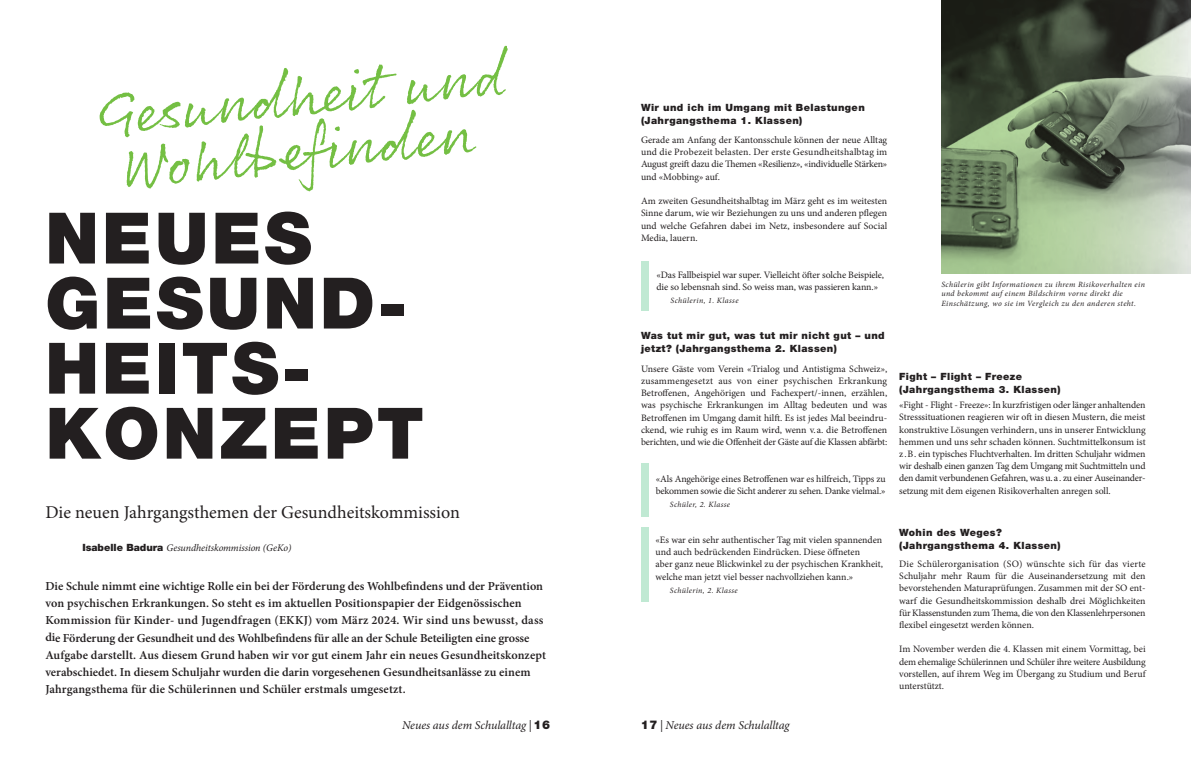
<style>
.page{position:relative;width:1191px;height:766px;background:#fff}
.page>*{position:absolute;margin:0;border:0;box-sizing:border-box;transform-origin:0 0}
.t1{font:900 71px/65px "Helvetica Neue LT Pro";letter-spacing:.04em;color:#231f20}
.t2{font:63px/55px "Rollerscript Rough";color:#74bf43}
.t3{font:18px "Minion Pro";color:#231f20}
.t4{font:600 12.2px/17px "Minion Pro";letter-spacing:.005em;color:#231f20}
.t5{font:italic 12px "Minion Pro";letter-spacing:-.005em;color:#231f20}
.t6{font:900 10px/13px "Helvetica Neue LT Pro";letter-spacing:.04em;color:#231f20}
.t7{font:italic 10px "Minion Pro";letter-spacing:-.01em;color:#231f20}
.t8{font:9.8px/12.2px "Minion Pro";letter-spacing:-.01em;color:#231f20;text-align:justify}
.t9{font:italic 8px/9.6px "Minion Pro";letter-spacing:.045em;color:#231f20}
.s1{font-family:"Helvetica Neue LT Pro";font-weight:900;font-style:normal}
</style>
<div class="page">
<div style="left:641px;top:261px;width:7px;height:49px;background:#c0e9d3"></div>
<div style="left:641px;top:463px;width:7px;height:54px;background:#c0e9d3"></div>
<div style="left:641px;top:527px;width:7px;height:74px;background:#c0e9d3"></div>
<svg style="left:941px;top:0;width:250px;height:274px;background:#717f68"></svg>
<h2 class="t2" style="left:96px;top:85px;width:408px;rotate:-6deg">Gesundhe it und<br>Wohlbe fi nden</h2>
<h1 class="t1" style="left:45px;top:205px;width:380px">NEUES<br>GESUND-<br>HEITS-<br>KONZEPT</h1>
<h3 class="t3" style="left:45px;top:499px;width:416px">Die neuen Jahrgangsthemen der Gesundheitskommission</h3>
<p class="t7" style="left:82px;top:540px;width:210px"><span class="s1">Isabelle Badura</span> Gesundheitskommission (GeKo)</p>
<p class="t4" style="left:45px;top:578px;width:502px">Die Schule nimmt eine wichtige Rolle ein bei der Förderung des Wohlbefindens und der Prävention von psychischen Erkrankungen. So steht es im aktuellen Positionspapier der Eidgenössischen Kommission für Kinder- und Jugendfragen (EKKJ) vom März 2024. Wir sind uns bewusst, dass die Förderung der Gesundheit und des Wohlbefindens für alle an der Schule Beteiligten eine grosse Aufgabe darstellt. Aus diesem Grund haben wir vor gut einem Jahr ein neues Gesundheitskonzept verabschiedet. In diesem Schuljahr wurden die darin vorgesehenen Gesundheitsanlässe zu einem Jahrgangsthema für die Schülerinnen und Schüler erstmals umgesetzt.</p>
<p class="t6" style="left:641px;top:101px;width:225px">Wir und ich im Umgang mit Belastungen (Jahrgangsthema 1. Klassen)</p>
<p class="t8" style="left:641px;top:134px;width:248px">Gerade am Anfang der Kantonsschule können der neue Alltag und die Probezeit belasten. Der erste Gesundheitshalbtag im August greift dazu die Themen «Resilienz», «individuelle Stärken» und «Mobbing» auf.</p>
<p class="t8" style="left:641px;top:195px;width:248px">Am zweiten Gesundheitshalbtag im März geht es im weitesten Sinne darum, wie wir Beziehungen zu uns und anderen pflegen und welche Gefahren dabei im Netz, insbesondere auf Social Media, lauern.</p>
<p class="t8" style="left:656px;top:269px;width:229px">«Das Fallbeispiel war super. Vielleicht öfter solche Beispiele, die so lebensnah sind. So weiss man, was passieren kann.»</p>
<p class="t9" style="left:670px;top:295px;width:69px">Schülerin, 1. Klasse</p>
<p class="t6" style="left:641px;top:329px;width:245px">Was tut mir gut, was tut mir nicht gut – und jetzt? (Jahrgangsthema 2. Klassen)</p>
<p class="t8" style="left:641px;top:362px;width:248px">Unsere Gäste vom Verein «Trialog und Antistigma Schweiz», zusammengesetzt aus von einer psychischen Erkrankung Betroffenen, Angehörigen und Fachexpert/-innen, erzählen, was psychische Erkrankungen im Alltag bedeuten und was Betroffenen im Umgang damit hilft. Es ist jedes Mal beeindru&shy;ckend, wie ruhig es im Raum wird, wenn v.a. die Betroffenen berichten, und wie die Offenheit der Gäste auf die Klassen abfärbt:</p>
<p class="t8" style="left:655px;top:472px;width:231px">«Als Angehörige eines Betroffenen war es hilfreich, Tipps zu bekommen sowie die Sicht anderer zu sehen. Danke vielmal.»</p>
<p class="t9" style="left:670px;top:499px;width:62px">Schüler, 2. Klasse</p>
<p class="t8" style="left:655px;top:533px;width:229px;text-align:left">«Es war ein sehr authentischer Tag mit vielen spannenden und auch bedrückenden Eindrücken. Diese öffneten<br>aber ganz neue Blickwinkel zu der psychischen Krankheit, welche man jetzt viel besser nachvollziehen kann.»</p>
<p class="t9" style="left:670px;top:586px;width:69px">Schülerin, 2. Klasse</p>
<p class="t5" style="left:402px;top:717px;width:149px">Neues aus dem Schulalltag | <span class="s1">16</span></p>
<p class="t5" style="left:641px;top:717px;width:150px"><span class="s1">17</span> | Neues aus dem Schulalltag</p>
<p class="t9" style="left:941px;top:279px;width:205px">Schülerin gibt Informationen zu ihrem Risikoverhalten ein und bekommt auf einem Bildschirm vorne direkt die<br>Einschätzung, wo sie im Vergleich zu den anderen steht.</p>
<p class="t6" style="left:899px;top:369px;width:163px">Fight – Flight – Freeze (Jahrgangsthema 3. Klassen)</p>
<p class="t8" style="left:899px;top:399px;width:248px">«Fight - Flight - Freeze»: In kurzfristigen oder länger anhaltenden Stresssituationen reagieren wir oft in diesen Mustern, die meist konstruktive Lösungen verhindern, uns in unserer Entwicklung hemmen und uns sehr schaden können. Suchtmittelkonsum ist z.B. ein typisches Fluchtverhalten. Im dritten Schuljahr widmen wir deshalb einen ganzen Tag dem Umgang mit Suchtmitteln und den damit verbundenen Gefahren, was u.a. zu einer Auseinander&shy;setzung mit dem eigenen Risikoverhalten anregen soll.</p>
<p class="t6" style="left:899px;top:526px;width:163px">Wohin des Weges? (Jahrgangsthema 4. Klassen)</p>
<p class="t8" style="left:899px;top:557px;width:248px">Die Schülerorganisation (SO) wünschte sich für das vierte Schuljahr mehr Raum für die Auseinandersetzung mit den bevorstehenden Maturaprüfungen. Zusammen mit der SO ent&shy;warf die Gesundheitskommission deshalb drei Möglichkeiten für Klassenstunden zum Thema, die von den Klassenlehrpersonen flexibel eingesetzt werden können.</p>
<p class="t8" style="left:899px;top:643px;width:248px">Im November werden die 4. Klassen mit einem Vormittag, bei dem ehemalige Schülerinnen und Schüler ihre weitere Ausbildung vorstellen, auf ihrem Weg im Übergang zu Studium und Beruf unterstützt.</p>
</div>
